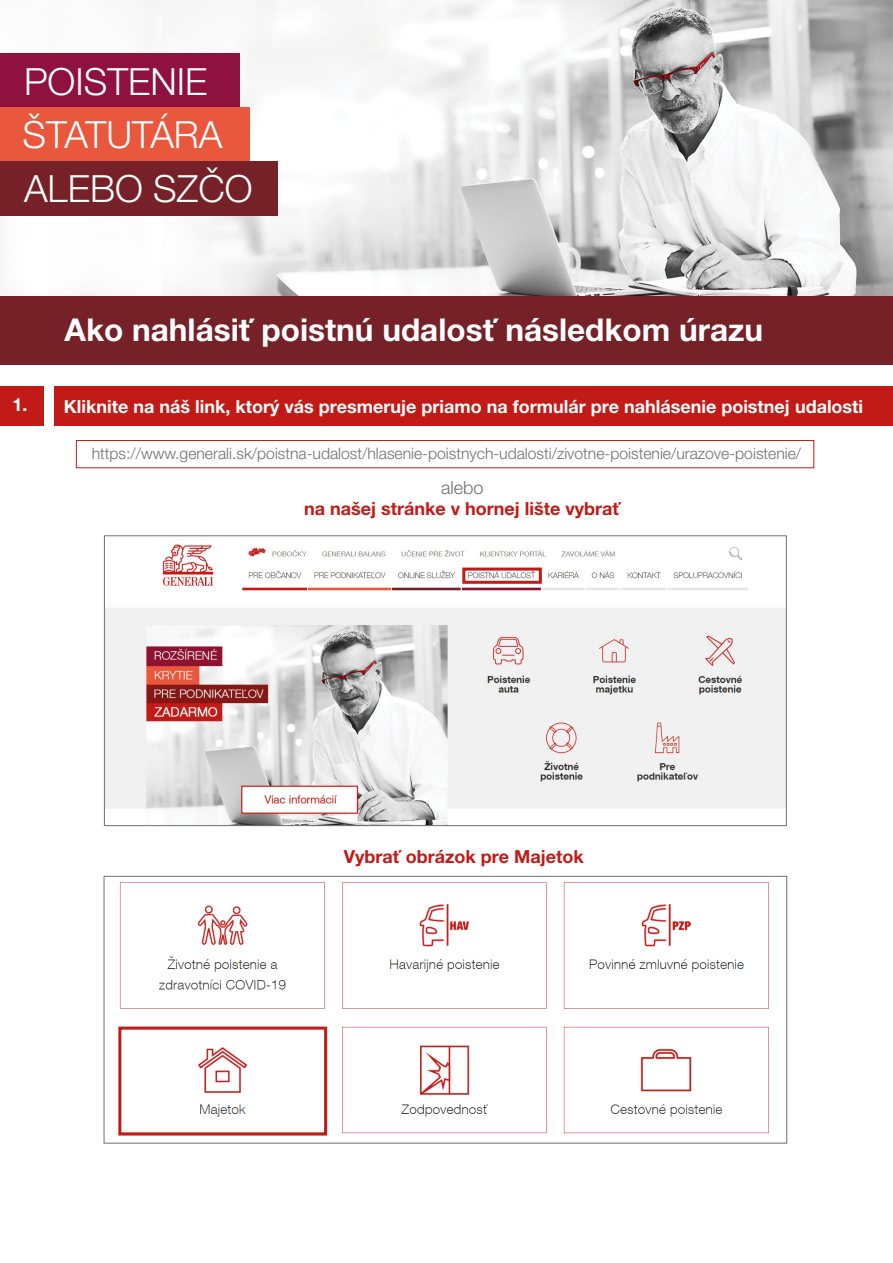
<style>
.page{position:relative;width:893px;height:1263px;background:#fff}
.page>*{position:absolute;margin:0;border:0;box-sizing:border-box;transform-origin:0 0}
.t1{font:300 37.5px "Helvetica Neue LT Pro";color:#fff}
.t2{font:700 31.5px "Helvetica Neue LT Pro";color:#fff}
.t3{font:700 18px "Helvetica Neue LT Pro";color:#fff}
.t4{font:700 18px/21.6px "Helvetica Neue LT Pro";color:#c21b17;text-align:center}
.t5{font:300 15.75px "Helvetica Neue LT Pro";color:#6f7072}
.s1{font-weight:300;color:#6f7072}
</style>
<div class="page">
<img style="left:1px;top:0;width:892px;height:297px">
<div style="left:54px;top:386px;width:839px;height:40px;background:#c21b17"></div>
<div style="left:0;top:297px;width:893px;height:68px;background:#752127"></div>
<div style="left:0;top:54px;width:240px;height:54px;background:#8e123d"></div>
<div style="left:0;top:108px;width:250px;height:54px;background:#e9573d"></div>
<div style="left:0;top:162px;width:278px;height:54px;background:#752127"></div>
<div style="left:0;top:386px;width:43px;height:40px;background:#c21b17"></div>
<div style="left:76px;top:440px;width:738px;height:28px;border:1px solid #c21b17"></div>
<img style="left:106px;top:544px;width:679px;height:280px">
<div style="left:462px;top:568px;width:80px;height:16px;border:3px solid #c21b17"></div>
<img style="left:118px;top:882px;width:651px;height:254px">
<div style="left:104px;top:876px;width:683px;height:267px;border:1px solid #6f7072"></div>
<div style="left:118px;top:1027px;width:209px;height:108px;border:3px solid #c21b17"></div>
<p class="t1" style="left:24px;top:59px;width:185px">POISTENIE</p>
<p class="t1" style="left:22px;top:112px;width:202px">ŠTATUTÁRA</p>
<p class="t1" style="left:24px;top:166px;width:230px">ALEBO SZČO</p>
<p class="t3" style="left:13px;top:393px;width:17px">1.</p>
<p class="t2" style="left:64px;top:310px;width:700px">Ako nahlásiť poistnú udalosť následkom úrazu</p>
<p class="t3" style="left:64px;top:395px;width:801px">Kliknite na náš link, ktorý vás presmeruje priamo na formulár pre nahlásenie poistnej udalosti</p>
<p class="t5" style="left:92px;top:444px;width:711px">https://www.generali.sk/poistna-udalost/hlasenie-poistnych-udalosti/zivotne-poistenie/urazove-poistenie/</p>
<p class="t4" style="left:304px;top:476px;width:318px"><span class="s1">alebo<br></span>na našej stránke v hornej lište vybrať</p>
<p class="t4" style="left:344px;top:846px;width:242px">Vybrať obrázok pre Majetok</p>
</div>
